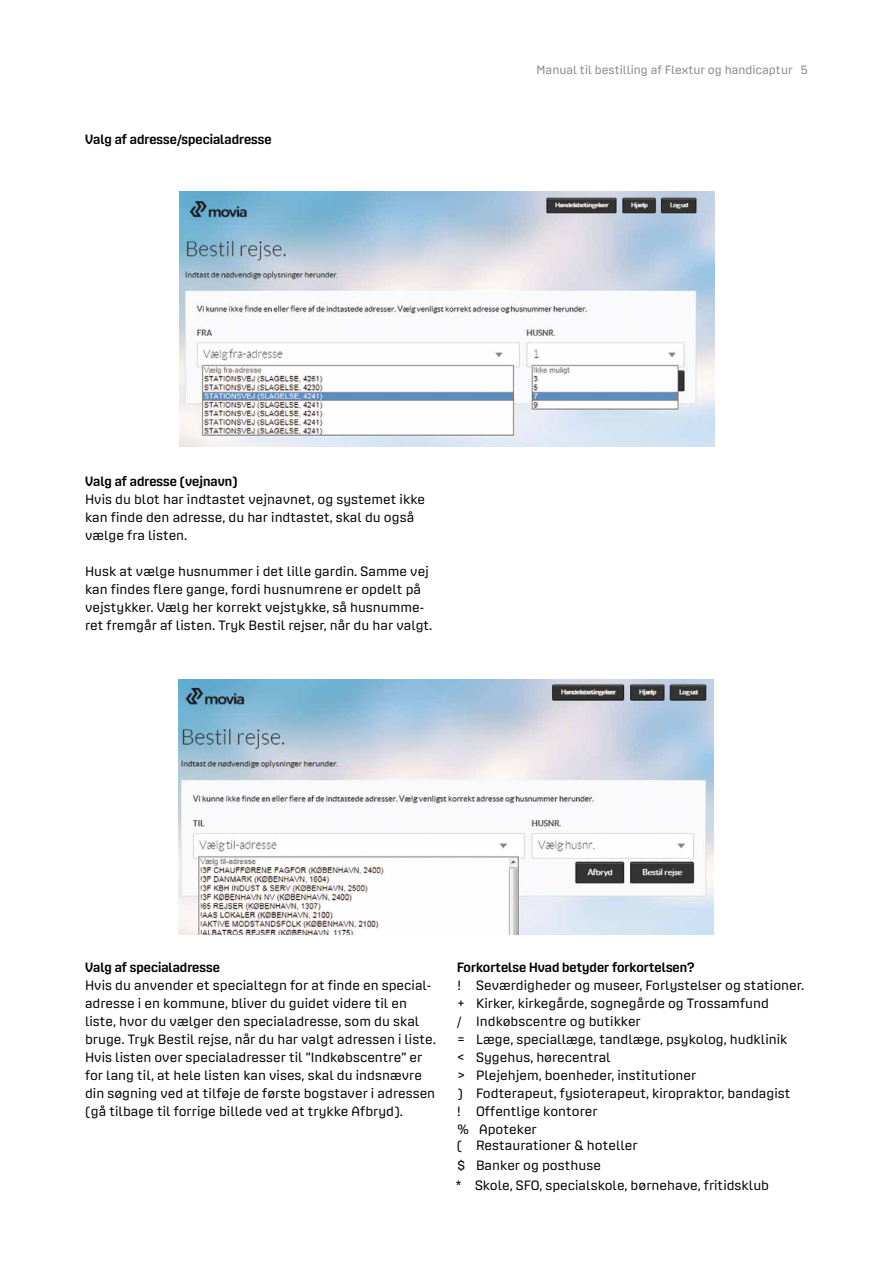
<style>
.page{position:relative;width:893px;height:1263px;background:#fff}
.page>*{position:absolute;margin:0;border:0;box-sizing:border-box;transform-origin:0 0}
.t1{font:13.5px/18px "At B Print";color:#000}
.t2{font:500 13.5px "At B Print";color:#000}
.t3{font:12px "At B Print";color:#87888a}
</style>
<div class="page">
<img style="left:179px;top:191px;width:536px;height:255px">
<img style="left:178px;top:679px;width:536px;height:255px">
<p class="t2" style="left:85px;top:132px;width:188px">Valg af adresse/specialadresse</p>
<p class="t3" style="left:537px;top:63px;width:273px">Manual til bestilling af Flextur og handicaptur 5</p>
<p class="t2" style="left:85px;top:474px;width:154px">Valg af adresse (vejnavn)</p>
<p class="t1" style="left:85px;top:490px;width:341px">Hvis du blot har indtastet vejnavnet, og systemet ikke kan finde den adresse, du har indtastet, skal du også vælge fra listen.</p>
<p class="t1" style="left:85px;top:562px;width:349px">Husk at vælge husnummer i det lille gardin. Samme vej kan findes flere gange, fordi husnumrene er opdelt på vejstykker. Vælg her korrekt vejstykke, så husnumme&shy;ret fremgår af listen. Tryk Bestil rejser, når du har valgt.</p>
<p class="t2" style="left:85px;top:960px;width:136px">Valg af specialadresse</p>
<p class="t1" style="left:85px;top:976px;width:352px">Hvis du anvender et specialtegn for at finde en special&shy;adresse i en kommune, bliver du guidet videre til en liste, hvor du vælger den specialadresse, som du skal bruge. Tryk Bestil rejse, når du har valgt adressen i liste.<br>Hvis listen over specialadresser til ”Indkøbscentre” er for lang til, at hele listen kan vises, skal du indsnævre din søgning ved at tilføje de første bogstaver i adressen (gå tilbage til forrige billede ved at trykke Afbryd).</p>
<p class="t2" style="left:457px;top:960px;width:239px">Forkortelse Hvad betyder forkortelsen?</p>
<p class="t1" style="left:457px;top:976px;width:349px">! Seværdigheder og museer, Forlystelser og stationer. + Kirker, kirkegårde, sognegårde og Trossamfund<br>/ Indkøbscentre og butikker<br>= Læge, speciallæge, tandlæge, psykolog, hudklinik<br>&lt; Sygehus, hørecentral<br>&gt; Plejehjem, boenheder, institutioner<br>) Fodterapeut, fysioterapeut, kiropraktor, bandagist<br>! Offentlige kontorer<br>% Apoteker</p>
<p class="t1" style="left:456px;top:1135px;width:315px;line-height:19.8px">( Restaurationer &amp; hoteller<br>$ Banker og posthuse<br>* Skole, SFO, specialskole, børnehave, fritidsklub</p>
</div>
